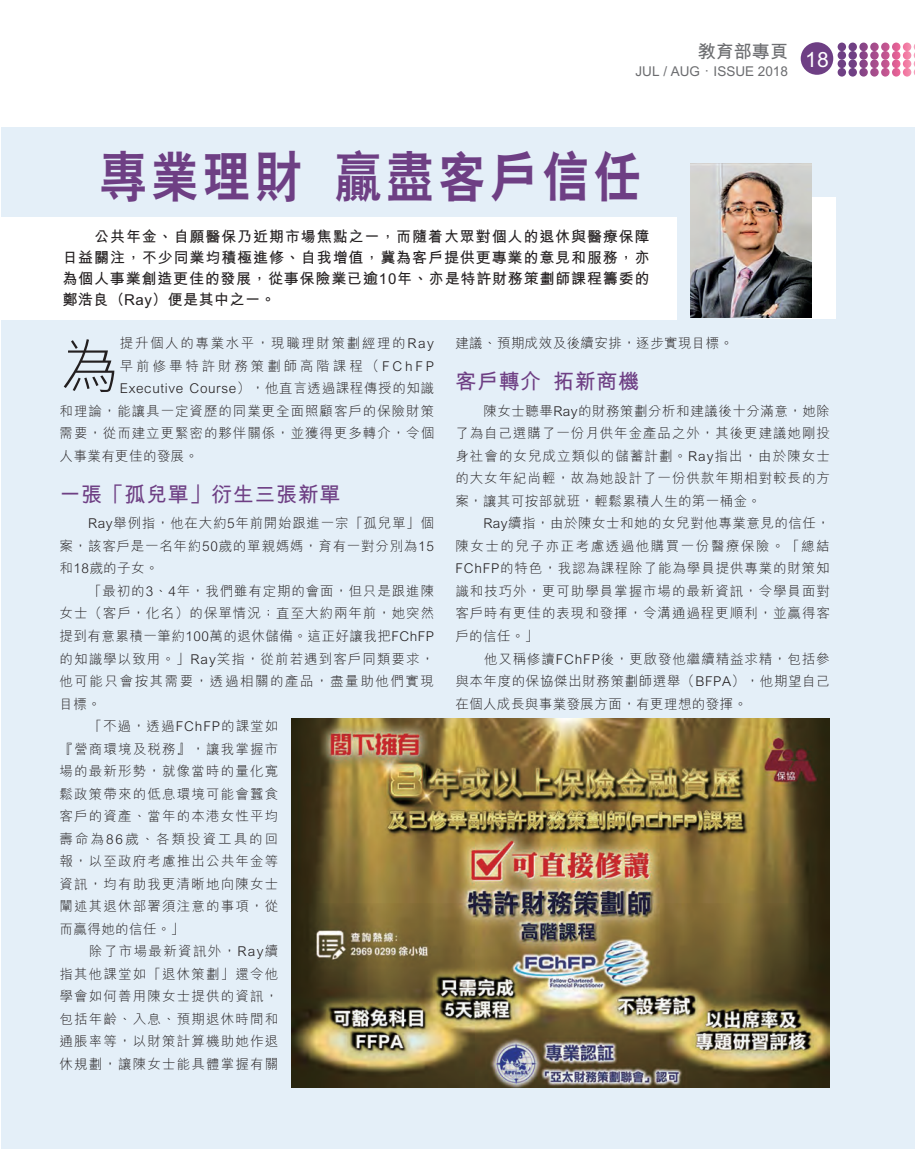
<style>
.page{position:relative;width:915px;height:1149px;background:#fff}
.page>*{position:absolute;margin:0;border:0;box-sizing:border-box;transform-origin:0 0}
.t1{font:58.5px "M Hei Light HKSCS";color:#231f20}
.t2{font:54.3px "C Hei 2 Xbold HKSCS";letter-spacing:.1em;color:#6e3f84;scale:.87 1}
.t3{font:21px "M Hei Bold HKSCS";letter-spacing:.03em;color:#6e3f84}
.t4{font:21px "M Hei Bold HKSCS";color:#fff}
.t5{font:18px "M Hei Bold HKSCS";color:#6c6d70}
.t6{font:15px/21px "M Hei Bold HKSCS";letter-spacing:.055em;color:#231f20;text-align:justify}
.t7{font:13.5px/22.5px "M Hei Light HKSCS";letter-spacing:.07em;color:#231f20;text-align:justify}
.t8{font:13.5px "M Hei Light HKSCS";letter-spacing:.03em;color:#231f20}
.t9{font:13.5px "M Hei Light HKSCS";letter-spacing:.035em;color:#231f20}
.t10{font:13.5px "M Hei Light HKSCS";letter-spacing:.045em;color:#231f20}
.t11{font:13.5px "M Hei Light HKSCS";letter-spacing:.115em;color:#231f20}
.t12{font:13.5px "M Hei Light HKSCS";letter-spacing:.12em;color:#231f20}
.t13{font:13.5px "M Hei Light HKSCS";letter-spacing:.215em;color:#231f20}
.t14{font:13.5px "M Hei Bold HKSCS";color:#6c6d70}
.t15{font:13.5px "M Hei Light HKSCS";letter-spacing:.15em;color:#231f20}
.t16{font:13.5px "M Hei Light HKSCS";letter-spacing:.1em;color:#231f20}
</style>
<div class="page">
<div style="left:800px;top:42px;width:33px;height:33px;background:#6e3f84;border-radius:50%"></div>
<svg style="left:837px;top:43px;width:77px;height:34px"></svg>
<div style="left:1px;top:128px;width:913px;height:1020px;background:#e4eff8"></div>
<div style="left:1px;top:217px;width:675px;height:102px;background:#fff"></div>
<div style="left:744px;top:197px;width:91px;height:122px;background:#fff"></div>
<img style="left:690px;top:163px;width:120px;height:154px">
<img style="left:291px;top:718px;width:538px;height:369px">
<h3 class="t5" style="left:697px;top:38px;width:91px">教育部專頁</h3>
<p class="t14" style="left:635px;top:61px;width:154px">JUL / AUG．ISSUE 2018</p>
<h3 class="t4" style="left:805px;top:44px;width:25px">18</h3>
<h2 class="t2" style="left:100px;top:141px;width:622px">專業理財 贏盡客戶信任</h2>
<p class="t6" style="left:62px;top:225px;width:588px;text-indent:32px">公共年金、自願醫保乃近期市場焦點之一，而隨着大眾對個人的退休與醫療保障日益關注，不少同業均積極進修、自我增值，冀為客戶提供更專業的意見和服務，亦為個人事業創造更佳的發展，從事保險業已逾10年、亦是特許財務策劃師課程籌委的鄭浩良（Ray）便是其中之一。</p>
<h1 class="t1" style="left:60px;top:325px;width:60px">為</h1>
<p class="t12" style="left:120px;top:333px;width:315px">提升個人的專業水平，現職理財策劃經理的Ray</p>
<p class="t13" style="left:120px;top:356px;width:315px">早前修畢特許財務策劃師高階課程（FChFP</p>
<p class="t10" style="left:120px;top:378px;width:315px">Executive Course），他直言透過課程傳授的知識</p>
<p class="t7" style="left:60px;top:399px;width:376px">和理論，能讓具一定資歷的同業更全面照顧客戶的保險財策</p>
<p class="t7" style="left:60px;top:421px;width:376px">需要，從而建立更緊密的夥伴關係，並獲得更多轉介，令個</p>
<p class="t8" style="left:60px;top:446px;width:140px">人事業有更佳的發展。</p>
<h3 class="t3" style="left:60px;top:479px;width:282px">一張「孤兒單」衍生三張新單</h3>
<p class="t7" style="left:60px;top:511px;width:376px">　　Ray舉例指，他在大約5年前開始跟進一宗「孤兒單」個案，該客戶是一名年約50歲的單親媽媽，育有一對分別為15和18歲的子女。</p>
<p class="t7" style="left:88px;top:579px;width:347px">「最初的3、4年，我們雖有定期的會面，但只是跟進陳</p>
<p class="t7" style="left:60px;top:601px;width:376px">女士（客戶，化名）的保單情況；直至大約兩年前，她突然</p>
<p class="t9" style="left:60px;top:626px;width:376px">提到有意累積一筆約100萬的退休儲備。這正好讓我把FChFP</p>
<p class="t7" style="left:60px;top:646px;width:376px">的知識學以致用。」Ray笑指，從前若遇到客戶同類要求，</p>
<p class="t11" style="left:60px;top:671px;width:376px">他可能只會按其需要，透過相關的產品，盡量助他們實現</p>
<p class="t7" style="left:60px;top:691px;width:43px">目標。</p>
<p class="t7" style="left:60px;top:714px;width:220px">　　「不過，透過FChFP的課堂如</p>
<p class="t7" style="left:60px;top:736px;width:220px">『營商環境及稅務』，讓我掌握市</p>
<p class="t7" style="left:60px;top:759px;width:220px">場的最新形勢，就像當時的量化寬</p>
<p class="t7" style="left:60px;top:781px;width:220px">鬆政策帶來的低息環境可能會蠶食</p>
<p class="t7" style="left:60px;top:804px;width:220px">客戶的資產、當年的本港女性平均</p>
<p class="t15" style="left:60px;top:829px;width:220px">壽命為86歲、各類投資工具的回</p>
<p class="t7" style="left:60px;top:849px;width:220px">報，以至政府考慮推出公共年金等</p>
<p class="t7" style="left:60px;top:871px;width:220px">資訊，均有助我更清晰地向陳女士</p>
<p class="t7" style="left:60px;top:894px;width:220px">闡述其退休部署須注意的事項，從</p>
<p class="t8" style="left:60px;top:919px;width:126px">而贏得她的信任。」</p>
<p class="t16" style="left:89px;top:941px;width:190px">除了市場最新資訊外，Ray續</p>
<p class="t7" style="left:60px;top:961px;width:220px">指其他課堂如「退休策劃」還令他</p>
<p class="t7" style="left:60px;top:984px;width:220px">學會如何善用陳女士提供的資訊，</p>
<p class="t7" style="left:60px;top:1006px;width:220px">包括年齡、入息、預期退休時間和</p>
<p class="t7" style="left:60px;top:1029px;width:220px">通脹率等，以財策計算機助她作退</p>
<p class="t7" style="left:60px;top:1051px;width:220px">休規劃，讓陳女士能具體掌握有關</p>
<p class="t8" style="left:455px;top:334px;width:279px">建議、預期成效及後續安排，逐步實現目標。</p>
<h3 class="t3" style="left:455px;top:366px;width:185px">客戶轉介拓新商機</h3>
<p class="t7" style="left:455px;top:399px;width:376px;text-align:left">　　陳女士聽畢Ray的財務策劃分析和建議後十分滿意，她除了為自己選購了一份月供年金產品之外，其後更建議她剛投身社會的女兒成立類似的儲蓄計劃。Ray指出，由於陳女士的大女年紀尚輕，故為她設計了一份供款年期相對較長的方案，讓其可按部就班，輕鬆累積人生的第一桶金。<br>　　Ray續指，由於陳女士和她的女兒對他專業意見的信任，陳女士的兒子亦正考慮透過他購買一份醫療保險。「總結<br>FChFP的特色，我認為課程除了能為學員提供專業的財策知識和技巧外，更可助學員掌握市場的最新資訊，令學員面對客戶時有更佳的表現和發揮，令溝通過程更順利，並贏得客戶的信任。」<br>　　他又稱修讀FChFP後，更啟發他繼續精益求精，包括參與本年度的保協傑出財務策劃師選舉（BFPA），他期望自己在個人成長與事業發展方面，有更理想的發揮。</p>
</div>
